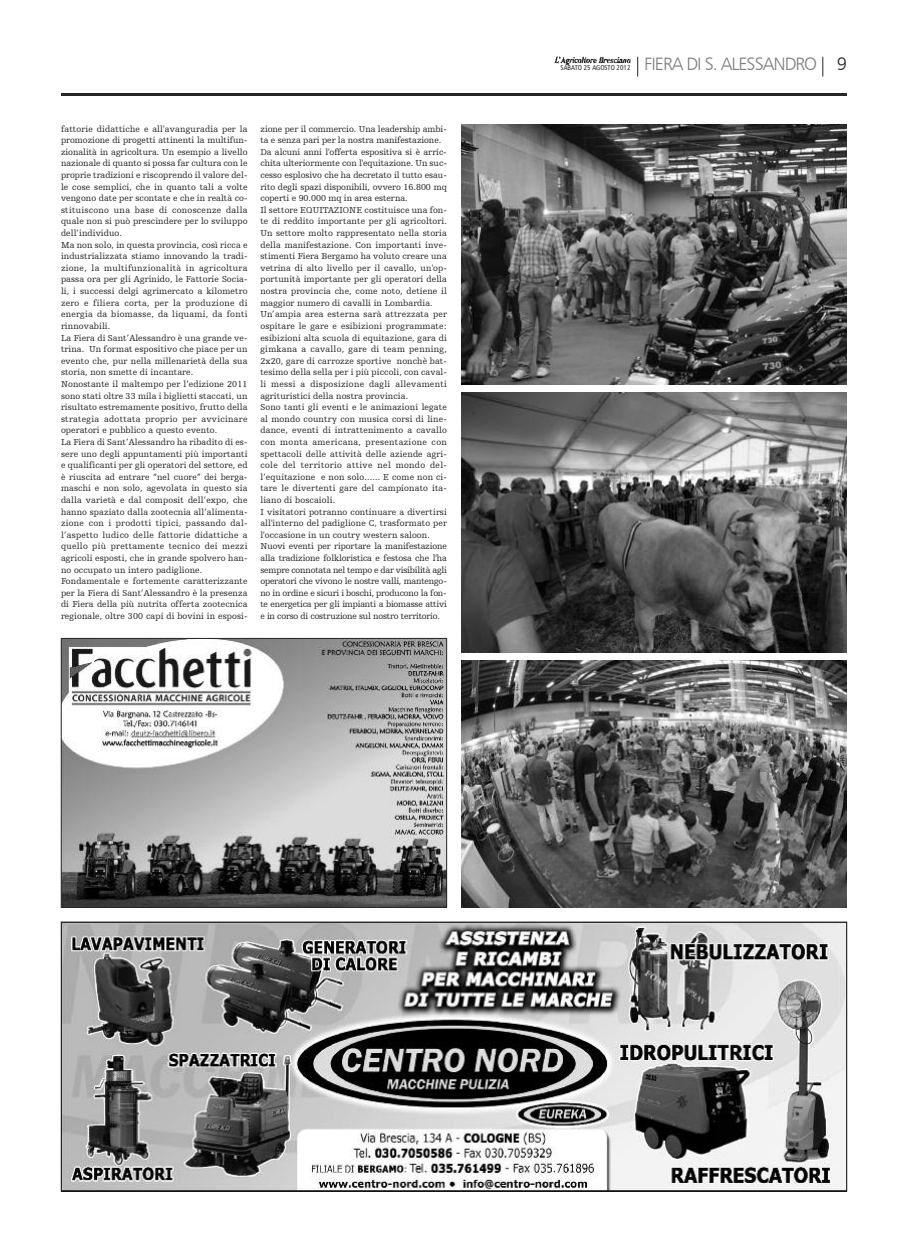
<style>
.page{position:relative;width:908px;height:1248px;background:#fff}
.page>*{position:absolute;margin:0;border:0;box-sizing:border-box;transform-origin:0 0}
.t1{font:18px "Humanist 777 BT Light B";letter-spacing:-.055em;color:#7d7d7d}
.t2{font:9px/11.6px "Humanist Slabserif 712 BT";letter-spacing:.01em;color:#272627}
.t3{font:7px "Humanist 777 BT Roman Condensed B";color:#272627}
.s1{color:#272627}
</style>
<div class="page">
<img style="left:554px;top:57px;width:76px;height:8px">
<svg style="left:637px;top:57px;width:1px;height:20px"></svg>
<svg style="left:822px;top:57px;width:1px;height:20px"></svg>
<hr style="left:61px;top:93px;width:785px;height:3px;background:#272627">
<img style="left:63px;top:923px;width:781px;height:266px">
<img style="left:461px;top:125px;width:385px;height:260px">
<img style="left:63px;top:640px;width:381px;height:265px">
<div style="left:61px;top:638px;width:385px;height:269px;border:1px solid #272627"></div>
<img style="left:461px;top:392px;width:385px;height:260px">
<img style="left:461px;top:660px;width:385px;height:247px">
<p class="t2" style="left:61px;top:123px;width:188px">fattorie didattiche e all'avanguradia per la promozione di progetti attinenti la multifun&shy;zionalità in agricoltura. Un esempio a livello nazionale di quanto si possa far cultura con le proprie tradizioni e riscoprendo il valore del&shy;le cose semplici, che in quanto tali a volte vengono date per scontate e che in realtà co&shy;stituiscono una base di conoscenze dalla quale non si può prescindere per lo sviluppo dell’individuo.<br>Ma non solo, in questa provincia, così ricca e industrializzata stiamo innovando la tradi&shy;zione, la multifunzionalità in agricoltura passa ora per gli Agrinido, le Fattorie Socia&shy;li, i successi delgi agrimercato a kilometro zero e filiera corta, per la produzione di energia da biomasse, da liquami, da fonti rinnovabili.<br>La Fiera di Sant’Alessandro è una grande ve&shy;trina. Un format espositivo che piace per un evento che, pur nella millenarietà della sua storia, non smette di incantare.<br>Nonostante il maltempo per l’edizione 2011 sono stati oltre 33 mila i biglietti staccati, un risultato estremamente positivo, frutto della strategia adottata proprio per avvicinare operatori e pubblico a questo evento.<br>La Fiera di Sant’Alessandro ha ribadito di es&shy;sere uno degli appuntamenti più importanti e qualificanti per gli operatori del settore, ed è riuscita ad entrare “nel cuore” dei berga&shy;maschi e non solo, agevolata in questo sia dalla varietà e dal composit dell’expo, che hanno spaziato dalla zootecnia all’alimenta&shy;zione con i prodotti tipici, passando dal&shy;l’aspetto ludico delle fattorie didattiche a quello più prettamente tecnico dei mezzi agricoli esposti, che in grande spolvero han&shy;no occupato un intero padiglione.<br>Fondamentale e fortemente caratterizzante per la Fiera di Sant’Alessandro è la presenza di Fiera della più nutrita offerta zootecnica regionale, oltre 300 capi di bovini in esposi-</p>
<p class="t2" style="left:260px;top:123px;width:188px">zione per il commercio. Una leadership ambi&shy;ta e senza pari per la nostra manifestazione.<br>Da alcuni anni l'offerta espositiva si è arric&shy;chita ulteriormente con l'equitazione. Un suc&shy;cesso esplosivo che ha decretato il tutto esau&shy;rito degli spazi disponibili, ovvero 16.800 mq coperti e 90.000 mq in area esterna.<br>Il settore EQUITAZIONE costituisce una fon&shy;te di reddito importante per gli agricoltori.<br>Un settore molto rappresentato nella storia della manifestazione. Con importanti inve&shy;stimenti Fiera Bergamo ha voluto creare una vetrina di alto livello per il cavallo, un'op&shy;portunità importante per gli operatori della nostra provincia che, come noto, detiene il maggior numero di cavalli in Lombardia.<br>Un’ampia area esterna sarà attrezzata per ospitare le gare e esibizioni programmate: esibizioni alta scuola di equitazione, gara di gimkana a cavallo, gare di team penning, 2x20, gare di carrozze sportive nonchè bat&shy;tesimo della sella per i più piccoli, con caval&shy;li messi a disposizione dagli allevamenti agrituristici della nostra provincia.<br>Sono tanti gli eventi e le animazioni legate al mondo country con musica corsi di line&shy;dance, eventi di intrattenimento a cavallo con monta americana, presentazione con spettacoli delle attività delle aziende agri&shy;cole del territorio attive nel mondo del&shy;l’equitazione e non solo...... E come non ci&shy;tare le divertenti gare del campionato ita&shy;liano di boscaioli.<br>I visitatori potranno continuare a divertirsi all'interno del padiglione C, trasformato per l'occasione in un coutry western saloon.<br>Nuovi eventi per riportare la manifestazione alla tradizione folkloristica e festosa che l'ha sempre connotata nel tempo e dar visibilità agli operatori che vivono le nostre valli, mantengo&shy;no in ordine e sicuri i boschi, producono la fon&shy;te energetica per gli impianti a biomasse attivi e in corso di costruzione sul nostro territorio.</p>
<p class="t3" style="left:560px;top:64px;width:71px">SABATO 25 AGOSTO 2012</p>
<h1 class="t1" style="left:644px;top:53px;width:204px">FIERA DI S. ALESSANDRO <span class="s1">9</span></h1>
</div>
